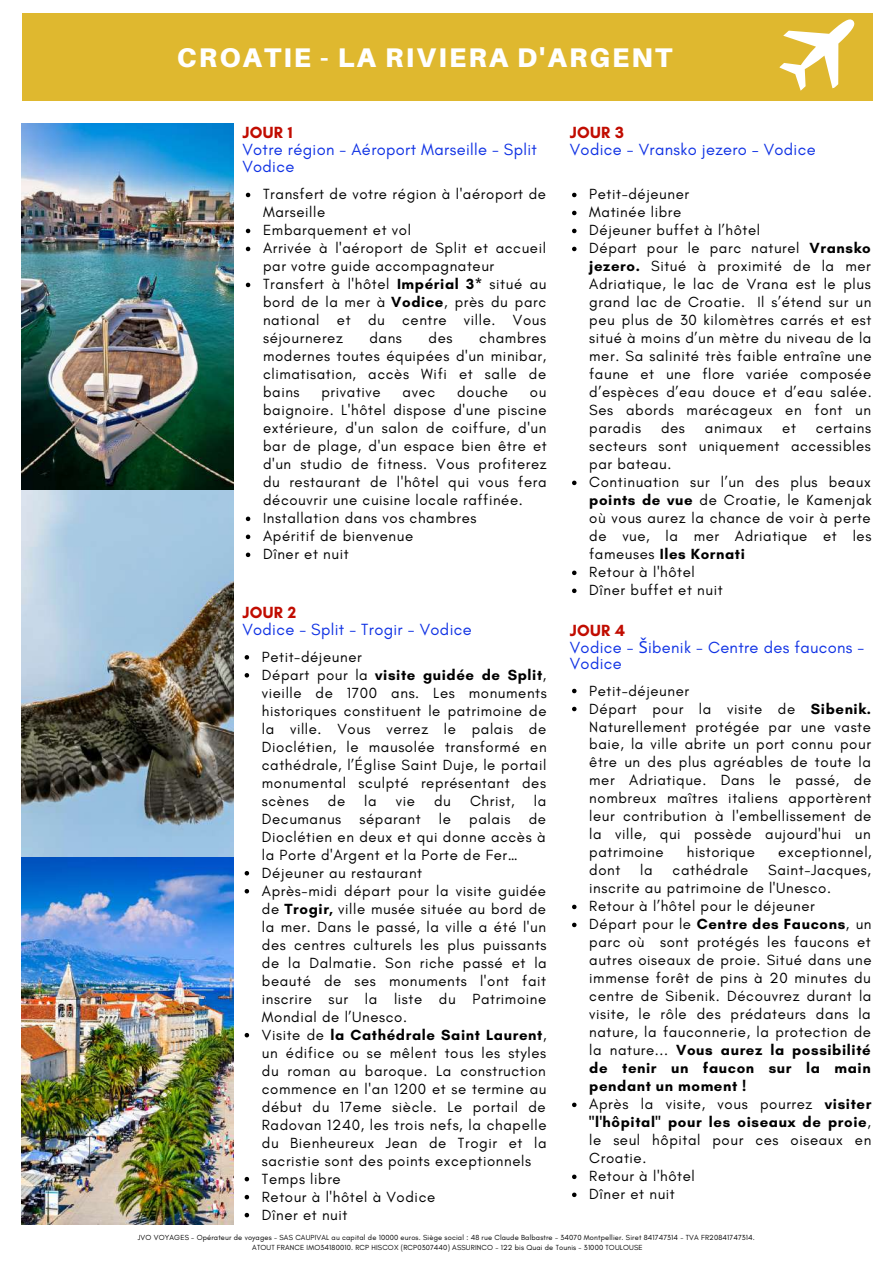
<style>
.page{position:relative;width:893px;height:1264px;background:#fff}
.page>*{position:absolute;margin:0;border:0;box-sizing:border-box;transform-origin:0 0}
.t1{font:900 27px "Aileron";letter-spacing:.08em;color:#fff}
.t2{font:16.5px/16.8px "Glacial Indifference";letter-spacing:.02em;color:#1032e4}
.t3{font:700 16.5px "Glacial Indifference";letter-spacing:.02em;color:#c10c00}
.t4{font:15px/18px "Glacial Indifference";letter-spacing:.04em;color:#000}
.t5{font:7.5px/10.1px "Glacial Indifference";letter-spacing:.02em;color:#000;text-align:center}
.s1{font-weight:700}
.s2{font-weight:700;color:#c10c00}
.s3{font-family:"Noto Sans"}
</style>
<div class="page">
<img style="left:22px;top:123px;width:211px;height:1101px">
<div style="left:22px;top:14px;width:850px;height:87px;background:#dfb82f"></div>
<svg style="left:779px;top:19px;width:76px;height:72px"></svg>
<svg style="left:246px;top:193px;width:4px;height:4px"></svg>
<svg style="left:246px;top:229px;width:4px;height:4px"></svg>
<svg style="left:246px;top:247px;width:4px;height:4px"></svg>
<svg style="left:246px;top:283px;width:4px;height:4px"></svg>
<svg style="left:246px;top:516px;width:4px;height:5px"></svg>
<svg style="left:246px;top:534px;width:4px;height:5px"></svg>
<svg style="left:246px;top:552px;width:4px;height:5px"></svg>
<svg style="left:244px;top:655px;width:5px;height:4px"></svg>
<svg style="left:244px;top:673px;width:5px;height:4px"></svg>
<svg style="left:244px;top:871px;width:5px;height:4px"></svg>
<svg style="left:244px;top:889px;width:5px;height:4px"></svg>
<svg style="left:244px;top:1033px;width:5px;height:4px"></svg>
<svg style="left:244px;top:1176px;width:5px;height:5px"></svg>
<svg style="left:244px;top:1194px;width:5px;height:5px"></svg>
<svg style="left:244px;top:1212px;width:5px;height:5px"></svg>
<svg style="left:572px;top:193px;width:4px;height:4px"></svg>
<svg style="left:572px;top:211px;width:4px;height:4px"></svg>
<svg style="left:572px;top:229px;width:4px;height:4px"></svg>
<svg style="left:572px;top:247px;width:4px;height:4px"></svg>
<svg style="left:572px;top:480px;width:4px;height:5px"></svg>
<svg style="left:572px;top:570px;width:4px;height:5px"></svg>
<svg style="left:572px;top:588px;width:4px;height:5px"></svg>
<svg style="left:572px;top:688px;width:4px;height:5px"></svg>
<svg style="left:572px;top:706px;width:4px;height:5px"></svg>
<svg style="left:572px;top:904px;width:4px;height:5px"></svg>
<svg style="left:572px;top:922px;width:4px;height:5px"></svg>
<svg style="left:572px;top:1102px;width:4px;height:5px"></svg>
<svg style="left:572px;top:1174px;width:4px;height:5px"></svg>
<svg style="left:572px;top:1192px;width:4px;height:4px"></svg>
<h1 class="t1" style="left:177px;top:41px;width:497px">CROATIE - LA RIVIERA D'ARGENT</h1>
<p class="t3" style="left:242px;top:122px;width:52px">JOUR 1</p>
<p class="t2" style="left:242px;top:141px;width:296px">Votre région - Aéroport Marseille - Split<br>Vodice</p>
<p class="t4" style="left:263px;top:185px;width:285px">Transfert de votre région à l'aéroport de<br>Marseille<br>Embarquement et vol<br>Arrivée à l'aéroport de Split et accueil par votre guide accompagnateur<br>Transfert à l'hôtel <span class="s1">Impérial 3*</span> situé au bord de la mer à <span class="s1">Vodice</span>, près du parc national et du centre ville. Vous séjournerez</p>
<p class="t4" style="left:263px;top:329px;width:285px;text-align:justify;text-indent:216px">chambres modernes toutes équipées d'un minibar, climatisation, accès Wifi et salle de bains</p>
<p class="t4" style="left:369px;top:329px;width:34px">dans</p>
<p class="t4" style="left:428px;top:329px;width:25px">des</p>
<p class="t4" style="left:321px;top:383px;width:61px">privative</p>
<p class="t4" style="left:402px;top:383px;width:34px">avec</p>
<p class="t4" style="left:457px;top:383px;width:52px">douche</p>
<p class="t4" style="left:263px;top:383px;width:285px;text-indent:267px">ou baignoire. L'hôtel dispose d'une piscine extérieure, d'un salon de coiffure, d'un bar de plage, d'un espace bien être et d'un studio de fitness. Vous profiterez du restaurant de l'hôtel qui vous fera découvrir une cuisine locale raffinée.<br>Installation dans vos chambres<br>Apéritif de bienvenue<br>Dîner et nuit</p>
<p class="t3" style="left:242px;top:602px;width:55px">JOUR 2</p>
<p class="t2" style="left:242px;top:620px;width:231px">Vodice - Split - Trogir - Vodice</p>
<p class="t4" style="left:262px;top:647px;width:286px">Petit-déjeuner<br>Départ pour la <span class="s1">visite guidée de Split</span>, vieille de 1700 ans. Les monuments historiques constituent le patrimoine de la ville. Vous verrez le palais de<br>Dioclétien, le mausolée transformé en cathédrale, l’Église Saint Duje, le portail monumental sculpté représentant des scènes</p>
<p class="t4" style="left:262px;top:791px;width:286px;text-indent:272px">la<br>Decumanus séparant le palais de<br>Dioclétien en deux et qui donne accès à la Porte d'Argent et la Porte de Fer…<br>Déjeuner au restaurant<br>Après-midi départ pour la visite guidée de <span class="s1">Trogir,</span> ville musée située au bord de la mer. Dans le passé, la ville a été l'un des centres culturels les plus puissants de la Dalmatie. Son riche passé et la beauté de ses monuments l'ont fait inscrire sur la liste du Patrimoine<br>Mondial de l’Unesco.<br>Visite de <span class="s1">la Cathédrale Saint Laurent</span>, un édifice ou se mêlent tous les styles du roman au baroque. La construction commence en l'an 1200 et se termine au début du 17eme siècle. Le portail de<br>Radovan 1240, les trois nefs, la chapelle du Bienheureux Jean de Trogir et la sacristie sont des points exceptionnels<br>Temps libre<br>Retour à l'hôtel à Vodice<br>Dîner et nuit</p>
<p class="t4" style="left:328px;top:791px;width:19px">de</p>
<p class="t4" style="left:364px;top:791px;width:14px">la</p>
<p class="t4" style="left:396px;top:791px;width:21px">vie</p>
<p class="t4" style="left:434px;top:791px;width:18px">du</p>
<p class="t4" style="left:470px;top:791px;width:46px">Christ,</p>
<p class="t3" style="left:569px;top:122px;width:56px">JOUR 3</p>
<p class="t2" style="left:569px;top:141px;width:247px">Vodice - Vransko jezero – Vodice</p>
<p class="t4" style="left:589px;top:185px;width:284px">Petit-déjeuner<br>Matinée libre<br>Déjeuner buffet à l’hôtel<br>Départ pour le parc naturel <span class="s1">Vransko jezero.</span> Situé à proximité de la mer<br>Adriatique, le lac de Vrana est le plus grand lac de Croatie. Il s’étend sur un peu plus de 30 kilomètres carrés et est situé à moins d’un mètre du niveau de la mer. Sa salinité très faible entraîne une faune et une flore variée composée d’espèces d’eau douce et d’eau salée.<br>Ses abords marécageux en font un paradis</p>
<p class="t4" style="left:661px;top:419px;width:25px">des</p>
<p class="t4" style="left:704px;top:419px;width:59px">animaux</p>
<p class="t4" style="left:782px;top:419px;width:15px">et</p>
<p class="t4" style="left:589px;top:419px;width:284px;text-indent:226px">certains secteurs sont uniquement accessibles par bateau.<br>Continuation sur l’un des plus beaux <span class="s1">points de vue</span> de Croatie, le Kamenjak où vous aurez la chance de voir à perte de vue, la mer Adriatique et les fameuses <span class="s1">Iles Kornati<br></span>Retour à l'hôtel<br>Dîner buffet et nuit</p>
<p class="t2" style="left:569px;top:621px;width:296px"><span class="s2">JOUR 4<br></span>Vodice - <span class="s3">Š</span>ibenik - Centre des faucons -<br>Vodice</p>
<p class="t4" style="left:589px;top:681px;width:284px">Petit-déjeuner<br>Départ pour la visite de <span class="s1">Sibenik.<br></span>Naturellement protégée par une vaste baie, la ville abrite un port connu pour être un des plus agréables de toute la mer Adriatique. Dans le passé, de nombreux maîtres italiens apportèrent leur contribution à l'embellissement de la ville, qui possède aujourd'hui un patrimoine</p>
<p class="t4" style="left:687px;top:843px;width:70px">historique</p>
<p class="t4" style="left:778px;top:843px;width:95px">exceptionnel,</p>
<p class="t4" style="left:589px;top:861px;width:33px">dont</p>
<p class="t4" style="left:640px;top:861px;width:14px">la</p>
<p class="t4" style="left:672px;top:861px;width:77px">cathédrale</p>
<p class="t4" style="left:589px;top:861px;width:284px;text-indent:179px">Saint-Jacques, inscrite au patrimoine de l'Unesco.<br>Retour à l’hôtel pour le déjeuner<br>Départ pour le <span class="s1">Centre des Faucons</span>, un parc où sont protégés les faucons et autres oiseaux de proie. Situé dans une immense forêt de pins à 20 minutes du centre de Sibenik. Découvrez durant la visite, le rôle des prédateurs dans la nature, la fauconnerie, la protection de la nature... <span class="s1">Vous aurez la possibilité de tenir un faucon sur la main pendant un moment !<br></span>Après la visite, vous pourrez <span class="s1">visiter "l'hôpital" pour les oiseaux de proie</span>, le seul hôpital pour ces oiseaux en<br>Croatie.<br>Retour à l'hôtel<br>Dîner et nuit</p>
<p class="t5" style="left:138px;top:1231px;width:618px">JVO VOYAGES - Opérateur de voyages - SAS CAUPIVAL au capital de 10000 euros. Siège social : 48 rue Claude Balbastre - 34070 Montpellier. Siret 841747314 - TVA FR20841747314.<br>ATOUT FRANCE IMO34180010. RCP HISCOX (RCP0307440) ASSURINCO - 122 bis Quai de Tounis - 31000 TOULOUSE</p>
</div>
